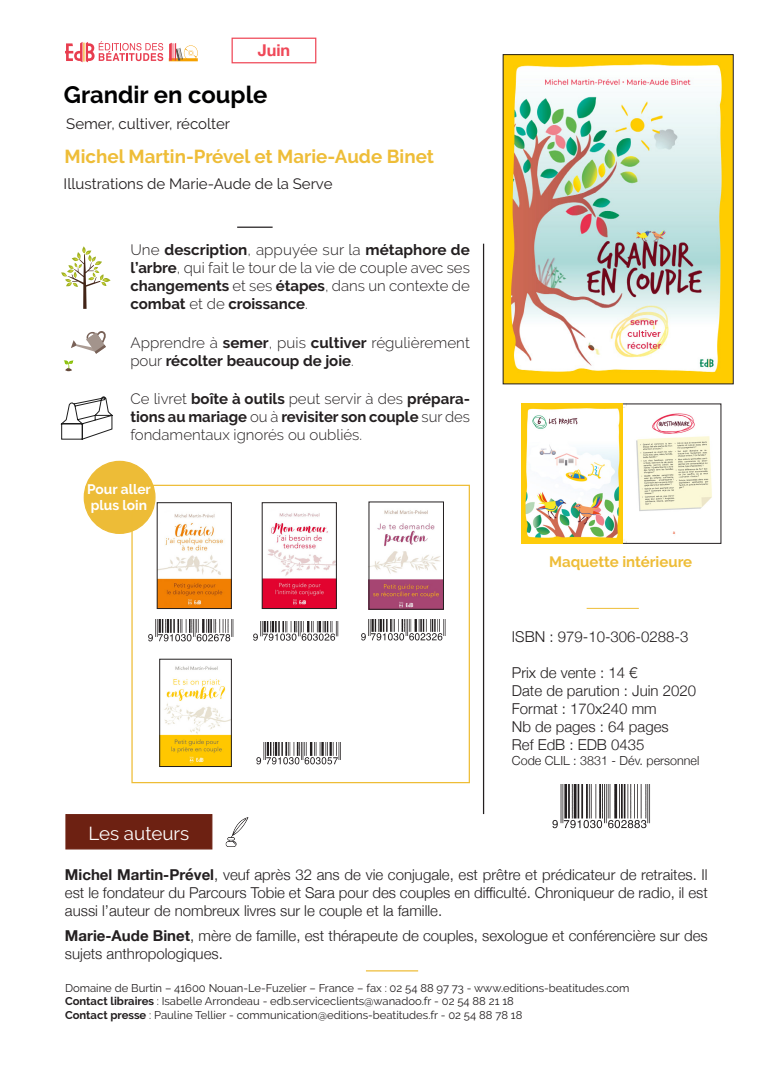
<style>
.page{position:relative;width:780px;height:1088px;background:#fff}
.page>*{position:absolute;margin:0;border:0;box-sizing:border-box;transform-origin:0 0}
.t1{font:700 23.75px "Raleway";color:#000001}
.t2{font:700 18.75px "Raleway";color:#eebd38}
.t3{font:18.75px "Raleway";color:#fff}
.t4{font:700 16.25px "Helvetica Neue";color:#ef4858}
.t5{font:300 15px/18px "Helvetica Neue";color:#231f20;text-align:justify}
.t6{font:300 15px/18px "Raleway";color:#231f20;text-align:justify}
.t7{font:700 15px/18px "Raleway";color:#231f20}
.t8{font:15px "Raleway";color:#231f20}
.t9{font:700 15px "Raleway";color:#eebd38}
.t10{font:700 13.75px "Raleway";color:#fff}
.t11{font:300 12.5px "Helvetica Neue";color:#231f20}
.t12{font:11.25px "Raleway";color:#231f20}
.s1{font-weight:700}
.s2{font-weight:300}
</style>
<div class="page">
<hr style="left:483px;top:244px;width:1px;height:570px;background:#231f20">
<hr style="left:237px;top:227px;width:35px;height:1px;background:#231f20">
<div style="left:84px;top:461px;width:71px;height:72px;background:#edbc37;border-radius:50%"></div>
<div style="left:84px;top:461px;width:71px;height:73px;border:1px solid #edbc37;border-radius:50%"></div>
<div style="left:65px;top:814px;width:147px;height:35px;background:#6d2112"></div>
<img style="left:225px;top:817px;width:24px;height:29px">
<hr style="left:586px;top:608px;width:52px;height:1px;background:#eebd38">
<img style="left:505px;top:56px;width:226px;height:326px">
<svg style="left:65px;top:41px;width:98px;height:21px"></svg>
<svg style="left:169px;top:43px;width:29px;height:18px"></svg>
<hr style="left:366px;top:970px;width:52px;height:1px;background:#eebd38">
<div style="left:131px;top:485px;width:339px;height:298px;border:1px solid #eebd36"></div>
<img style="left:264px;top:513px;width:70px;height:94px">
<div style="left:262px;top:502px;width:74px;height:107px;border:1px solid #231f20"></div>
<img style="left:159px;top:514px;width:70px;height:93px">
<div style="left:157px;top:502px;width:74px;height:107px;border:1px solid #231f20"></div>
<img style="left:371px;top:510px;width:70px;height:97px">
<img style="left:253px;top:621px;width:86px;height:20px">
<img style="left:148px;top:620px;width:86px;height:22px">
<img style="left:361px;top:620px;width:85px;height:21px">
<img style="left:161px;top:666px;width:68px;height:99px">
<div style="left:159px;top:659px;width:72px;height:108px;border:1px solid #231f20"></div>
<img style="left:256px;top:743px;width:85px;height:22px">
<svg style="left:61px;top:246px;width:49px;height:63px"></svg>
<svg style="left:64px;top:360px;width:10px;height:11px"></svg>
<svg style="left:71px;top:331px;width:35px;height:23px"></svg>
<svg style="left:60px;top:396px;width:53px;height:44px"></svg>
<img style="left:552px;top:784px;width:98px;height:45px">
<img style="left:523px;top:406px;width:189px;height:135px">
<div style="left:231px;top:38px;width:85px;height:25px;border:1px solid #ef4858"></div>
<p class="t4" style="left:258px;top:38px;width:34px">Juin</p>
<p class="t1" style="left:64px;top:82px;width:205px">Grandir en couple</p>
<p class="t8" style="left:66px;top:115px;width:165px">Semer, cultiver, récolter</p>
<p class="t2" style="left:64px;top:145px;width:371px">Michel Martin-Prével et Marie-Aude Binet</p>
<p class="t8" style="left:64px;top:175px;width:270px">Illustrations de Marie-Aude de la Serve</p>
<p class="t6" style="left:130px;top:241px;width:341px">Une <span class="s1">description</span>, appuyée sur la <span class="s1">métaphore de l’arbre</span>, qui fait le tour de la vie de couple avec ses <span class="s1">changements</span> et ses <span class="s1">étapes</span>, dans un contexte de <span class="s1">combat</span> et de <span class="s1">croissance</span>.</p>
<p class="t7" style="left:130px;top:333px;width:341px"><span class="s2">Apprendre à</span> semer<span class="s2">, puis</span> cultiver <span class="s2">régulièrement pour</span> récolter beaucoup de joie<span class="s2">.</span></p>
<p class="t6" style="left:130px;top:390px;width:341px">Ce livret <span class="s1">boîte à outils</span> peut servir à des <span class="s1">prépara&shy;tions au mariage</span> ou à <span class="s1">revisiter son couple</span> sur des fondamentaux ignorés ou oubliés.</p>
<p class="t10" style="left:87px;top:481px;width:65px">Pour aller</p>
<p class="t10" style="left:91px;top:497px;width:58px">plus loin</p>
<p class="t3" style="left:88px;top:822px;width:102px">Les auteurs</p>
<p class="t9" style="left:549px;top:553px;width:144px">Maquette intérieure</p>
<p class="t5" style="left:512px;top:626px;width:178px">ISBN : 979-10-306-0288-3</p>
<p class="t5" style="left:512px;top:662px;width:127px">Prix de vente : 14 €</p>
<p class="t5" style="left:512px;top:680px;width:186px">Date de parution : Juin 2020</p>
<p class="t5" style="left:512px;top:698px;width:146px">Format : 170x240 mm</p>
<p class="t5" style="left:512px;top:716px;width:158px">Nb de pages : 64 pages</p>
<p class="t5" style="left:512px;top:734px;width:134px">Ref EdB : EDB 0435</p>
<p class="t11" style="left:512px;top:750px;width:189px">Code CLIL : 3831 - Dév. personnel</p>
<p class="t5" style="left:65px;top:864px;width:644px"><span class="s1">Michel Martin-Prével</span>, veuf après 32 ans de vie conjugale, est prêtre et prédicateur de retraites. Il est le fondateur du Parcours Tobie et Sara pour des couples en difficulté. Chroniqueur de radio, il est aussi l’auteur de nombreux livres sur le couple et la famille.</p>
<p class="t5" style="left:65px;top:926px;width:644px"><span class="s1">Marie-Aude Binet</span>, mère de famille, est thérapeute de couples, sexologue et conférencière sur des sujets anthropologiques.</p>
<p class="t12" style="left:65px;top:981px;width:566px">Domaine de Burtin – 41600 Nouan-Le-Fuzelier – France – fax : 02 54 88 97 73 - www.editions-beatitudes.com</p>
<p class="t12" style="left:65px;top:994px;width:450px"><span class="s1">Contact libraires</span> : Isabelle Arrondeau - edb.serviceclients@wanadoo.fr - 02 54 88 21 18</p>
<p class="t12" style="left:65px;top:1008px;width:459px"><span class="s1">Contact presse</span> : Pauline Tellier - communication@editions-beatitudes.fr - 02 54 88 78 18</p>
</div>
